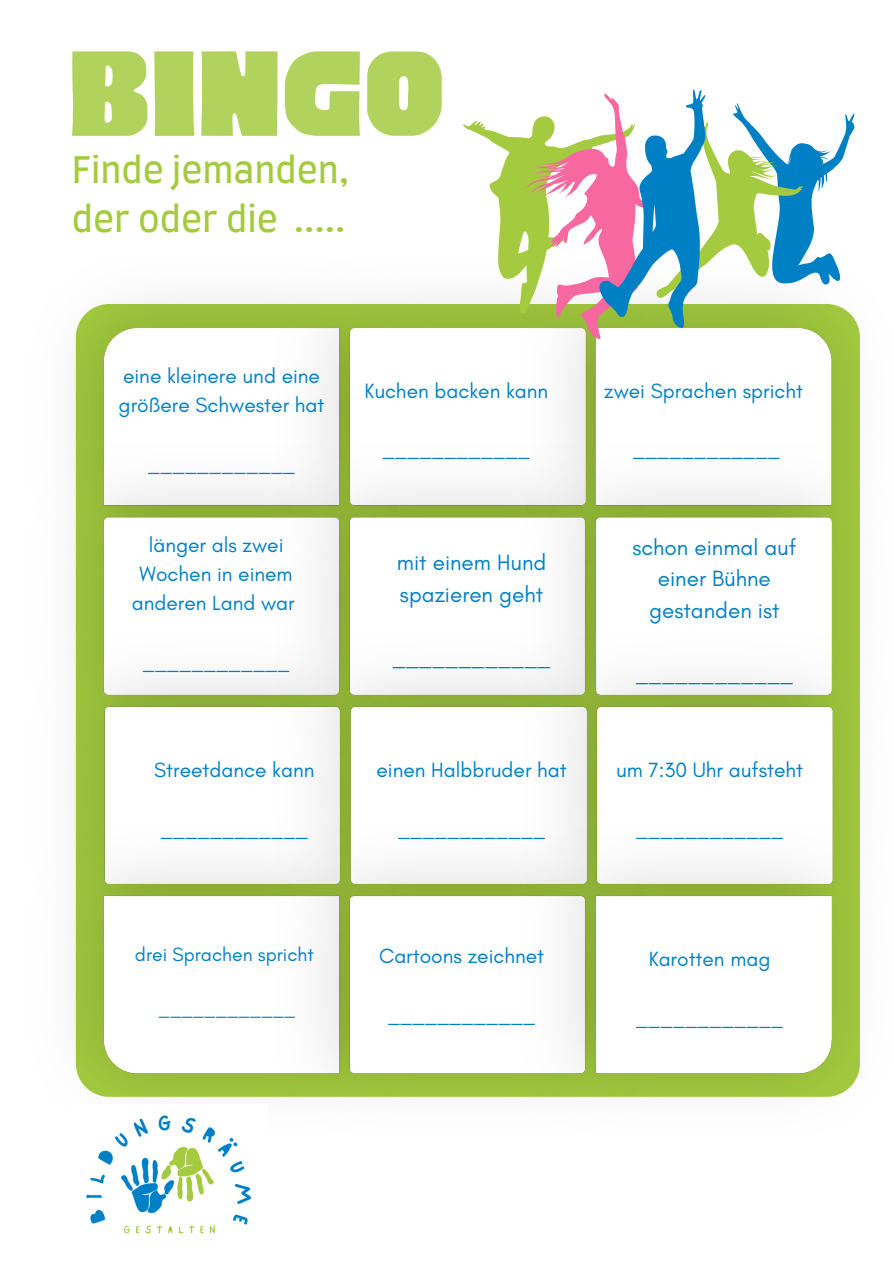
<style>
.page{position:relative;width:894px;height:1264px;background:#fff}
.page>*{position:absolute;margin:0;border:0;box-sizing:border-box;transform-origin:0 0}
.t1{font:134.4px "Cubao Free Regular";color:#a4cb3f}
.t2{font:34.95px/48.3px "Farro";color:#a4cb3f}
.t3{font:22.5px/31.5px "Glacial Indifference";color:#0080c4}
.t4{font:21px/29.2px "Glacial Indifference";color:#0080c4}
.t5{font:19.5px "Glacial Indifference";color:#0080c4}
</style>
<div class="page">
<img style="left:75px;top:299px;width:199px;height:143px">
<img style="left:75px;top:442px;width:199px;height:190px">
<img style="left:75px;top:632px;width:199px;height:189px">
<img style="left:75px;top:821px;width:199px;height:276px">
<img style="left:274px;top:299px;width:189px;height:143px">
<img style="left:274px;top:442px;width:246px;height:265px">
<img style="left:275px;top:632px;width:245px;height:189px">
<img style="left:274px;top:821px;width:246px;height:276px">
<img style="left:566px;top:320px;width:294px;height:122px">
<img style="left:520px;top:442px;width:340px;height:265px">
<img style="left:521px;top:632px;width:339px;height:189px">
<img style="left:520px;top:821px;width:340px;height:276px">
<img style="left:86px;top:1115px;width:166px;height:119px">
<svg style="left:463px;top:89px;width:392px;height:251px"></svg>
<h1 class="t1" style="left:68px;top:28px;width:378px">Bingo</h1>
<p class="t2" style="left:72px;top:148px;width:278px">Finde jemanden, der oder die .....</p>
<h2 class="t4" style="left:119px;top:361px;width:207px">eine kleinere und eine größere Schwester hat</h2>
<p class="t4" style="left:148px;top:449px;width:149px">____________</p>
<h3 class="t4" style="left:132px;top:530px;width:164px;text-align:center">länger als zwei<br>Wochen in einem anderen Land war</h3>
<h3 class="t4" style="left:142px;top:647px;width:149px">____________</h3>
<h3 class="t4" style="left:154px;top:755px;width:162px">Streetdance kann</h3>
<h3 class="t4" style="left:160px;top:813px;width:149px">____________</h3>
<p class="t4" style="left:364px;top:375px;width:185px">Kuchen backen kann</p>
<p class="t4" style="left:382px;top:434px;width:149px">____________</p>
<h3 class="t3" style="left:397px;top:546px;width:151px">mit einem Hund spazieren geht</h3>
<h3 class="t3" style="left:392px;top:641px;width:159px">____________</h3>
<h3 class="t4" style="left:376px;top:755px;width:192px">einen Halbbruder hat</h3>
<h3 class="t4" style="left:398px;top:813px;width:149px">____________</h3>
<h3 class="t4" style="left:604px;top:375px;width:200px">zwei Sprachen spricht</h3>
<h3 class="t4" style="left:632px;top:434px;width:149px">____________</h3>
<h3 class="t3" style="left:632px;top:531px;width:165px;text-align:center">schon einmal auf einer Bühne gestanden ist</h3>
<h3 class="t3" style="left:635px;top:657px;width:159px">____________</h3>
<h3 class="t4" style="left:616px;top:755px;width:188px">um 7:30 Uhr aufsteht</h3>
<h3 class="t4" style="left:635px;top:813px;width:149px">____________</h3>
<h3 class="t5" style="left:135px;top:942px;width:180px">drei Sprachen spricht</h3>
<h3 class="t5" style="left:158px;top:996px;width:138px">____________</h3>
<h3 class="t4" style="left:379px;top:941px;width:167px">Cartoons zeichnet</h3>
<h3 class="t4" style="left:388px;top:999px;width:149px">____________</h3>
<h3 class="t4" style="left:648px;top:944px;width:123px">Karotten mag</h3>
<h3 class="t4" style="left:635px;top:1002px;width:149px">____________</h3>
</div>
